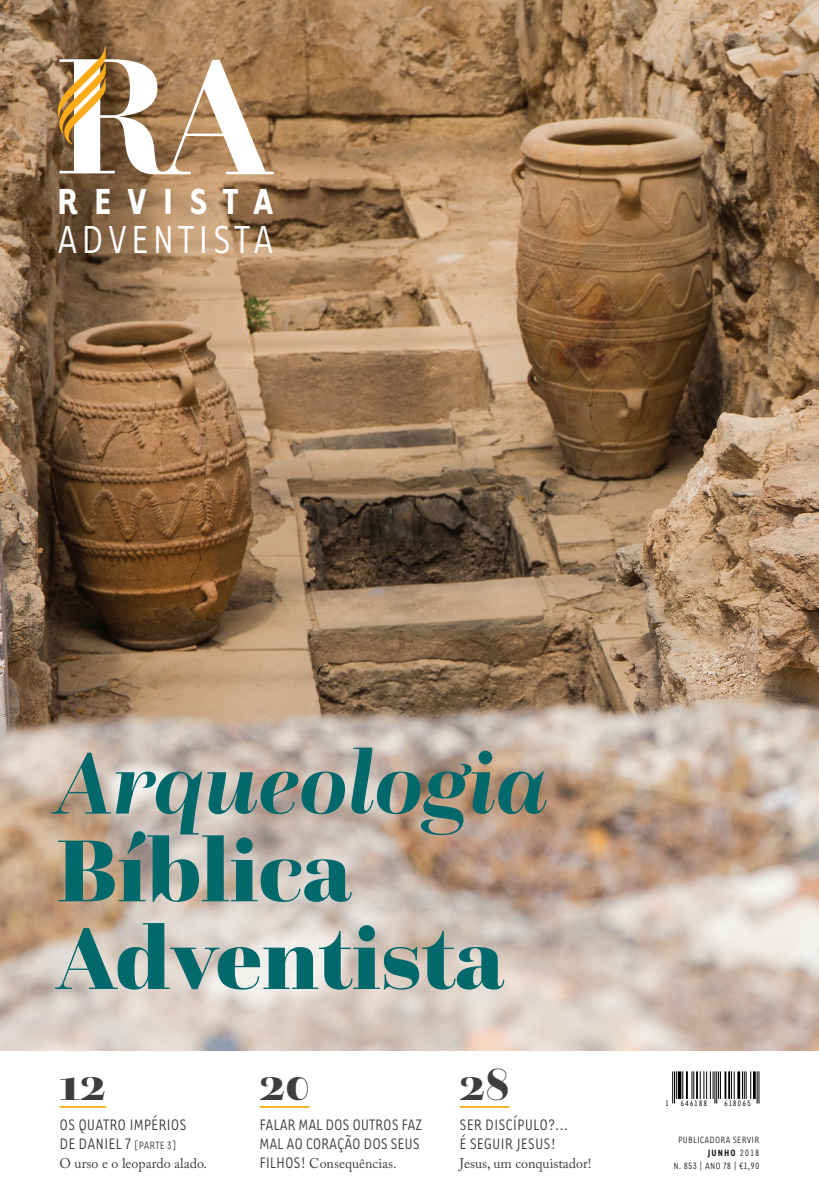
<style>
.page{position:relative;width:819px;height:1191px;background:#fff}
.page>*{position:absolute;margin:0;border:0;box-sizing:border-box;transform-origin:0 0}
.t1{font:italic 700 91.7px/87.7px "Questa Grande";color:#01686c}
.t2{font:900 91.7px "Questa Grande";color:#01686c}
.t3{font:900 47.25px "Questa Grande";color:#3e3e3f}
.t4{font:44.98px "Tarzana Nar OT";letter-spacing:.08em;color:#fff}
.t5{font:700 41.82px "Tarzana Nar OT";letter-spacing:.39em;color:#fff}
.t6{font:17.5px/19.2px "Tarzana Nar OT";color:#3e3e3f}
.t7{font:14px "Adobe Caslon Pro";color:#3e3e3f}
.t8{font:10.5px "Tarzana Nar OT";letter-spacing:.02em;color:#231f20}
.t9{font:700 10.5px "Tarzana Nar OT";letter-spacing:.1em;color:#231f20}
.t10{font:9.1px "Tarzana Nar OT";letter-spacing:.1em;color:#000}
.s1{font-weight:900;font-style:normal}
.s2{font-size:12.25px}
.s3{font-family:"Tarzana Nar OT";font-size:17.5px}
.s4{font-weight:400}
</style>
<div class="page">
<hr style="left:60px;top:1106px;width:46px;height:1px;background:#faab1a">
<hr style="left:259px;top:1106px;width:50px;height:1px;background:#faab1a">
<hr style="left:459px;top:1106px;width:50px;height:1px;background:#faab1a">
<svg style="left:672px;top:1071px;width:87px;height:33px"></svg>
<hr style="left:674px;top:1071px;width:1px;height:32px;background:#000">
<hr style="left:672px;top:1071px;width:1px;height:32px;background:#000">
<hr style="left:716px;top:1071px;width:1px;height:32px;background:#000">
<hr style="left:714px;top:1071px;width:1px;height:32px;background:#000">
<svg style="left:676px;top:1071px;width:45px;height:28px"></svg>
<hr style="left:728px;top:1071px;width:2px;height:28px;background:#000">
<hr style="left:724px;top:1071px;width:2px;height:28px;background:#000">
<svg style="left:731px;top:1071px;width:3px;height:28px"></svg>
<hr style="left:737px;top:1071px;width:3px;height:28px;background:#000">
<svg style="left:742px;top:1071px;width:9px;height:28px"></svg>
<hr style="left:753px;top:1071px;width:2px;height:28px;background:#000">
<hr style="left:758px;top:1071px;width:1px;height:32px;background:#000">
<hr style="left:756px;top:1071px;width:1px;height:32px;background:#000">
<img style="left:0;top:0;width:819px;height:1050px">
<svg style="left:57px;top:47px;width:217px;height:127px"></svg>
<p class="t5" style="left:57px;top:175px;width:217px">REVISTA</p>
<p class="t4" style="left:57px;top:212px;width:218px">ADVENTISTA</p>
<p class="t1" style="left:56px;top:738px;width:493px">Arqueologia<br><span class="s1">Bíblica</span></p>
<p class="t2" style="left:56px;top:899px;width:449px">Adventista</p>
<p class="t3" style="left:60px;top:1054px;width:48px">12</p>
<p class="t6" style="left:60px;top:1114px;width:129px">OS QUATRO IMPÉRIOS<br>DE DANIEL 7 <span class="s2">[PARTE 3]</span></p>
<p class="t7" style="left:60px;top:1155px;width:149px">O urso e o leopardo alado.</p>
<p class="t3" style="left:259px;top:1054px;width:51px">20</p>
<p class="t6" style="left:259px;top:1114px;width:164px">FALAR MAL DOS OUTROS FAZ<br>MAL AO CORAÇÃO DOS SEUS</p>
<p class="t7" style="left:259px;top:1155px;width:139px"><span class="s3">FILHOS!</span> Consequências.</p>
<p class="t3" style="left:459px;top:1054px;width:51px">28</p>
<p class="t6" style="left:459px;top:1114px;width:110px">SER DISCÍPULO?...<br>É SEGUIR JESUS!</p>
<p class="t7" style="left:459px;top:1155px;width:133px">Jesus, um conquistador!</p>
<p class="t10" style="left:665px;top:1097px;width:5px">1</p>
<p class="t10" style="left:680px;top:1097px;width:28px">646188</p>
<p class="t10" style="left:724px;top:1097px;width:28px">618065</p>
<p class="t8" style="left:678px;top:1133px;width:83px">PUBLICADORA SERVIR</p>
<p class="t9" style="left:707px;top:1146px;width:53px">JUNHO <span class="s4">2018</span></p>
<p class="t8" style="left:673px;top:1159px;width:87px">N. 853 | ANO 78 | €1,90</p>
</div>
